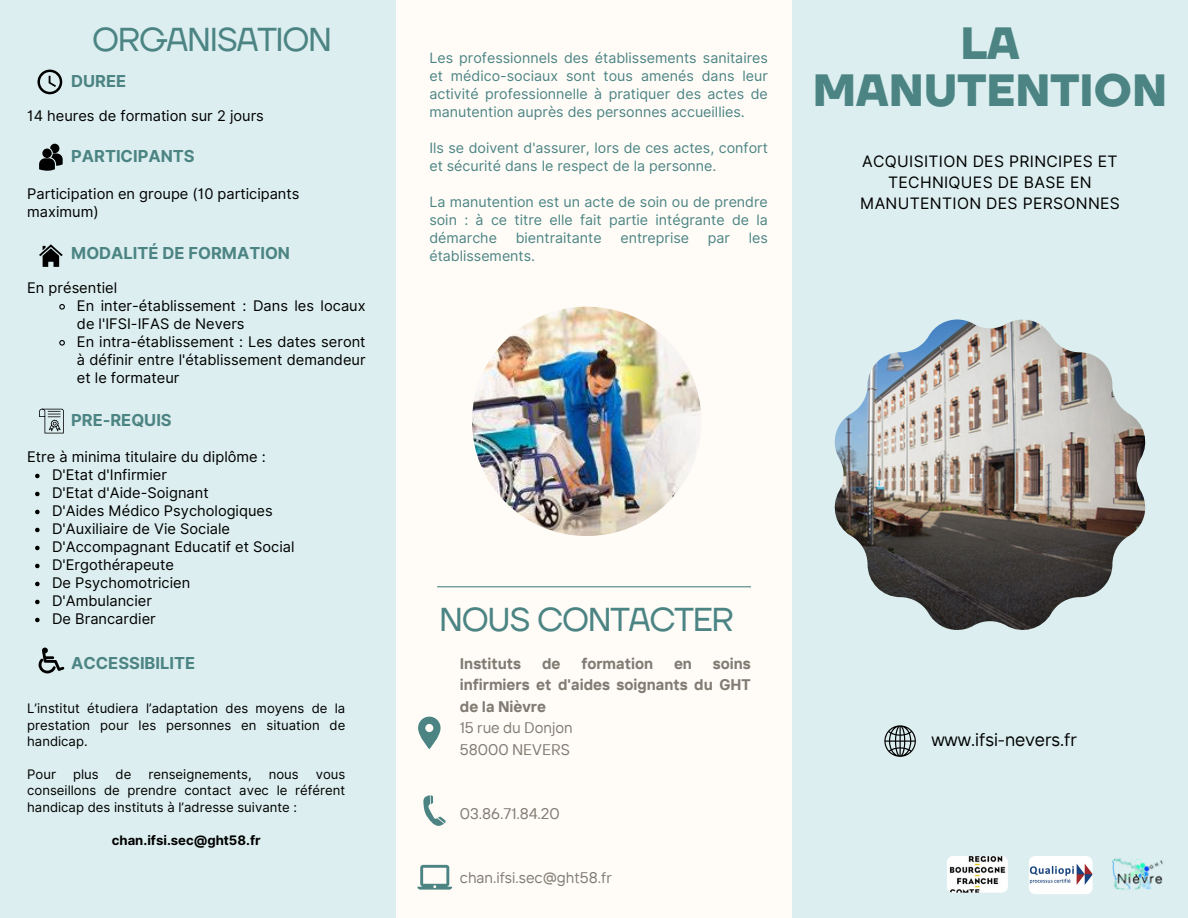
<style>
.page{position:relative;width:1188px;height:918px;background:#dceeef}
.page>*{position:absolute;margin:0;border:0;box-sizing:border-box;transform-origin:0 0}
.t1{font:700 45px/46.2px "TT Firs Neue";color:#4c8484;text-align:center}
.t2{font:33px "TT Firs Neue";letter-spacing:-.04em;color:#4c8484}
.t3{font:18.3px "TT Interphases";color:#000}
.t4{font:700 16.5px "Inter";color:#4c8484}
.t5{font:15.75px/21.3px "Inter";letter-spacing:.02em;color:#000;text-align:center}
.t6{font:700 15.3px/21.3px "TT Interphases";color:#807c73;text-align:justify}
.t7{font:15.3px "TT Interphases";color:#807c73}
.t8{font:14.7px/18px "Inter";color:#000}
.t9{font:14.25px/18px "Inter";color:#4c8484;text-align:justify}
.t10{font:13.2px/16.4px "Inter";color:#000;text-align:justify}
.t11{font:700 13.2px "Inter";color:#000}
</style>
<div class="page">
<div style="left:396px;top:0;width:396px;height:918px;background:#fffcf7"></div>
<hr style="left:437px;top:586px;width:314px;height:1px;background:#4c8484">
<img style="left:835px;top:320px;width:310px;height:310px">
<svg style="left:884px;top:725px;width:32px;height:32px"></svg>
<img style="left:1112px;top:858px;width:52px;height:31px;border-radius:5px">
<img style="left:1029px;top:856px;width:64px;height:38px;border-radius:6px">
<img style="left:947px;top:856px;width:61px;height:37px;border-radius:6px">
<svg style="left:418px;top:717px;width:23px;height:32px"></svg>
<svg style="left:423px;top:795px;width:23px;height:31px"></svg>
<svg style="left:417px;top:865px;width:35px;height:25px"></svg>
<svg style="left:37px;top:70px;width:25px;height:24px"></svg>
<svg style="left:39px;top:144px;width:24px;height:27px"></svg>
<svg style="left:39px;top:244px;width:24px;height:23px"></svg>
<svg style="left:39px;top:409px;width:25px;height:24px"></svg>
<svg style="left:39px;top:648px;width:25px;height:25px"></svg>
<img style="left:472px;top:307px;width:229px;height:229px;border-radius:50%">
<svg style="left:59px;top:304px;width:6px;height:6px"></svg>
<svg style="left:59px;top:340px;width:6px;height:6px"></svg>
<svg style="left:35px;top:474px;width:5px;height:4px"></svg>
<svg style="left:35px;top:492px;width:5px;height:4px"></svg>
<svg style="left:35px;top:510px;width:5px;height:4px"></svg>
<svg style="left:35px;top:528px;width:5px;height:4px"></svg>
<svg style="left:35px;top:546px;width:5px;height:4px"></svg>
<svg style="left:35px;top:564px;width:5px;height:4px"></svg>
<svg style="left:35px;top:582px;width:5px;height:4px"></svg>
<svg style="left:35px;top:600px;width:5px;height:4px"></svg>
<svg style="left:35px;top:618px;width:5px;height:4px"></svg>
<p class="t2" style="left:92px;top:20px;width:242px">ORGANISATION</p>
<p class="t4" style="left:71px;top:71px;width:57px">DUREE</p>
<p class="t8" style="left:27px;top:106px;width:238px">14 heures de formation sur 2 jours</p>
<p class="t4" style="left:71px;top:146px;width:125px">PARTICIPANTS</p>
<p class="t8" style="left:27px;top:185px;width:274px">Participation en groupe (10 participants maximum)</p>
<p class="t4" style="left:71px;top:243px;width:220px">MODALITÉ DE FORMATION</p>
<p class="t8" style="left:27px;top:279px;width:91px">En présentiel</p>
<p class="t8" style="left:77px;top:297px;width:290px">En inter-établissement : Dans les locaux de l'IFSI-IFAS de Nevers</p>
<p class="t8" style="left:77px;top:333px;width:290px;text-align:justify">En intra-établissement : Les dates seront à définir entre l'établissement demandeur et le formateur</p>
<p class="t4" style="left:71px;top:410px;width:102px">PRE-REQUIS</p>
<p class="t8" style="left:27px;top:448px;width:240px">Etre à minima titulaire du diplôme :</p>
<p class="t8" style="left:52px;top:466px;width:116px">D'Etat d'Infirmier</p>
<p class="t8" style="left:52px;top:484px;width:158px">D'Etat d'Aide-Soignant</p>
<p class="t8" style="left:52px;top:502px;width:222px">D'Aides Médico Psychologiques</p>
<p class="t8" style="left:52px;top:520px;width:180px">D'Auxiliaire de Vie Sociale</p>
<p class="t8" style="left:52px;top:538px;width:244px">D'Accompagnant Educatif et Social</p>
<p class="t8" style="left:52px;top:556px;width:123px">D'Ergothérapeute</p>
<p class="t8" style="left:52px;top:574px;width:140px">De Psychomotricien</p>
<p class="t8" style="left:52px;top:592px;width:101px">D'Ambulancier</p>
<p class="t8" style="left:52px;top:610px;width:105px">De Brancardier</p>
<p class="t4" style="left:71px;top:654px;width:126px">ACCESSIBILITE</p>
<p class="t10" style="left:27px;top:700px;width:320px">L’institut étudiera l’adaptation des moyens de la prestation pour les personnes en situation de handicap.</p>
<p class="t10" style="left:27px;top:766px;width:30px">Pour</p>
<p class="t10" style="left:73px;top:766px;width:27px">plus</p>
<p class="t10" style="left:116px;top:766px;width:17px">de</p>
<p class="t10" style="left:148px;top:766px;width:105px">renseignements,</p>
<p class="t10" style="left:269px;top:766px;width:31px">nous</p>
<p class="t10" style="left:27px;top:766px;width:320px;text-indent:289px">vous conseillons de prendre contact avec le référent handicap des instituts à l’adresse suivante :</p>
<p class="t11" style="left:112px;top:832px;width:150px">chan.ifsi.sec@ght58.fr</p>
<p class="t9" style="left:429px;top:48px;width:340px">Les professionnels des établissements sanitaires et médico-sociaux sont tous amenés dans leur activité professionnelle à pratiquer des actes de manutention auprès des personnes accueillies.</p>
<p class="t9" style="left:429px;top:138px;width:340px">Ils se doivent d'assurer, lors de ces actes, confort et sécurité dans le respect de la personne.</p>
<p class="t9" style="left:429px;top:192px;width:340px">La manutention est un acte de soin ou de prendre soin : à ce titre elle fait partie intégrante de la démarche</p>
<p class="t9" style="left:516px;top:228px;width:87px">bientraitante</p>
<p class="t9" style="left:620px;top:228px;width:70px">entreprise</p>
<p class="t9" style="left:708px;top:228px;width:24px">par</p>
<p class="t9" style="left:749px;top:228px;width:21px">les</p>
<p class="t9" style="left:429px;top:246px;width:107px">établissements.</p>
<p class="t1" style="left:813px;top:23px;width:356px">LA<br>MANUTENTION</p>
<p class="t5" style="left:860px;top:150px;width:261px">ACQUISITION DES PRINCIPES ET<br>TECHNIQUES DE BASE EN<br>MANUTENTION DES PERSONNES</p>
<p class="t2" style="left:439px;top:600px;width:296px">NOUS CONTACTER</p>
<p class="t6" style="left:460px;top:653px;width:292px;text-indent:253px">soins infirmiers et d'aides soignants du GHT de la Nièvre</p>
<p class="t7" style="left:460px;top:718px;width:114px">15 rue du Donjon</p>
<p class="t7" style="left:460px;top:739px;width:112px">58000 NEVERS</p>
<p class="t6" style="left:460px;top:653px;width:63px">Instituts</p>
<p class="t6" style="left:542px;top:653px;width:20px">de</p>
<p class="t6" style="left:581px;top:653px;width:73px">formation</p>
<p class="t6" style="left:674px;top:653px;width:20px">en</p>
<p class="t7" style="left:460px;top:803px;width:102px">03.86.71.84.20</p>
<p class="t7" style="left:460px;top:867px;width:154px">chan.ifsi.sec@ght58.fr</p>
<p class="t3" style="left:931px;top:728px;width:147px">www.ifsi-nevers.fr</p>
</div>
